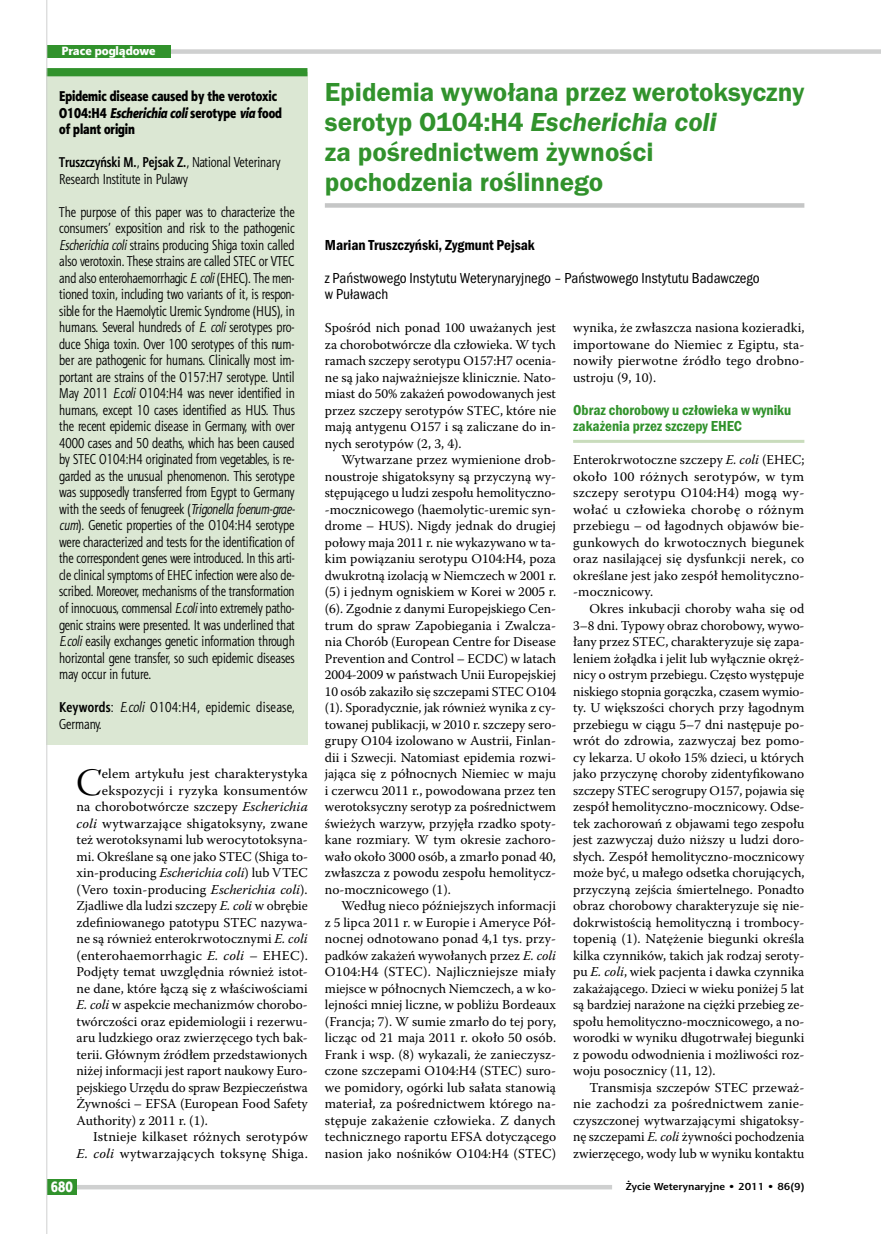
<style>
.page{position:relative;width:881px;height:1234px;background:#fff}
.page>*{position:absolute;margin:0;border:0;box-sizing:border-box;transform-origin:0 0}
.t1{font:38.55px "Warnock Pro Disp";color:#000}
.t2{font:600 27px/30px "Franklin Gothic Itc TEE Dm";letter-spacing:-.005em;color:#31922c}
.t3{font:15px/16.5px "Franklin Got Itc TOT Boo Con";color:#000}
.t4{font:15px/16.5px "Franklin Got Itc TOT Dem Con";color:#31922c}
.t5{font:15px "Franklin Got Itc TOT Dem Con";color:#000}
.t6{font:15px "Aerton Cnd EFN Black";color:#fff}
.t7{font:14.25px/16.5px "Aerton Cnd EFN";color:#000}
.t8{font:14.25px/16.5px "Aerton Cnd EFN Black";color:#000}
.t9{font:14.25px/16.5px "Aerton Cnd EFN";letter-spacing:.02em;color:#000}
.t10{font:13.5px/16.5px "Warnock Pro";color:#000;text-align:justify}
.t11{font:12px "Aerton EFN Black";color:#fff}
.t12{font:700 10.2px "Aerton EFN";color:#000;scale:1.11 1}
.s1{font-style:italic}
.s2{font-weight:700}
</style>
<div class="page">
<hr style="left:573px;top:440px;width:231px;height:3px;background:#c9dcbc">
<div style="left:325px;top:203px;width:479px;height:5px;background:#c5c6c6"></div>
<div style="left:46px;top:72px;width:261px;height:673px;background:#dbe7d3"></div>
<div style="left:46px;top:68px;width:261px;height:8px;background:#31922c"></div>
<div style="left:47px;top:49px;width:833px;height:5px;background:#cfd0d0"></div>
<div style="left:47px;top:45px;width:123px;height:13px;background:#31922c"></div>
<div style="left:47px;top:1184px;width:565px;height:5px;background:#cfd0d0"></div>
<div style="left:47px;top:1178px;width:30px;height:15px;background:#31922c"></div>
<hr style="left:46px;top:0;width:1px;height:1233px;background:#cfd0d0">
<p class="t11" style="left:61px;top:43px;width:96px">Prace poglądowe</p>
<p class="t8" style="left:59px;top:88px;width:224px">Epidemic disease caused by the verotoxic<br>O104:H4 <span class="s1">Escherichia coli</span> serotype <span class="s1">via</span> food of plant origin</p>
<p class="t7" style="left:59px;top:154px;width:223px"><span class="s2">Truszczyński M.</span>, <span class="s2">Pejsak Z.</span>, National Veterinary<br>Research Institute in Pulawy</p>
<p class="t7" style="left:59px;top:203px;width:237px;text-align:justify">The purpose of this paper was to characterize the consumers’ exposition and risk to the pathogenic <span class="s1">Escherichia coli</span> strains producing Shiga toxin called also verotoxin. These strains are called STEC or VTEC and also enterohaemorrhagic <span class="s1">E. coli</span> (EHEC). The men&shy;tioned toxin, including two variants of it, is respon&shy;sible for the Haemolytic Uremic Syndrome (HUS), in humans. Several hundreds of <span class="s1">E. coli</span> serotypes pro&shy;duce Shiga toxin. Over 100 serotypes of this num&shy;ber are pathogenic for humans. Clinically most im&shy;portant are strains of the O157:H7 serotype. Until May 2011 <span class="s1">E.coli</span> O104:H4 was never identified in humans, except 10 cases identified as HUS. Thus the recent epidemic disease in Germany, with over 4000 cases and 50 deaths, which has been caused by STEC O104:H4 originated from vegetables, is re&shy;garded as the unusual phenomenon. This serotype was supposedly transferred from Egypt to Germany with the seeds of fenugreek (<span class="s1">Trigonella foenum-grae&shy;cum</span>). Genetic properties of the O104:H4 serotype were characterized and tests for the identification of the correspondent genes were introduced. In this arti&shy;cle clinical symptoms of EHEC infection were also de&shy;scribed. Moreover, mechanisms of the transformation of innocuous, commensal <span class="s1">E.coli</span> into extremely patho&shy;genic strains were presented. It was underlined that <span class="s1">E.coli</span> easily exchanges genetic information through horizontal gene transfer, so such epidemic diseases may occur in future.</p>
<p class="t9" style="left:59px;top:698px;width:237px"><span class="s2">Keywords</span>: <span class="s1">E.coli</span> O104:H4, epidemic disease,<br>Germany.</p>
<h1 class="t1" style="left:77px;top:761px;width:27px">C</h1>
<p class="t10" style="left:102px;top:765px;width:207px">elem artykułu jest charakterystyka</p>
<p class="t10" style="left:102px;top:781px;width:207px">ekspozycji i ryzyka konsumentów</p>
<p class="t10" style="left:77px;top:798px;width:233px">na chorobotwórcze szczepy <span class="s1">Escherichia</span></p>
<p class="t10" style="left:77px;top:814px;width:232px"><span class="s1">coli</span> wytwarzające shigatoksyny, zwane</p>
<p class="t10" style="left:77px;top:831px;width:233px">też werotoksynami lub werocytotoksyna-</p>
<p class="t10" style="left:77px;top:847px;width:233px">mi. Określane są one jako STEC (Shiga to-</p>
<p class="t10" style="left:77px;top:864px;width:232px">xin-producing <span class="s1">Escherichia coli</span>) lub VTEC</p>
<p class="t10" style="left:77px;top:880px;width:232px">(Vero toxin-producing <span class="s1">Escherichia coli</span>).</p>
<p class="t10" style="left:77px;top:897px;width:232px">Zjadliwe dla ludzi szczepy <span class="s1">E. coli</span> w obrębie</p>
<p class="t10" style="left:77px;top:913px;width:233px">zdefiniowanego patotypu STEC nazywa-</p>
<p class="t10" style="left:77px;top:930px;width:232px">ne są również enterokrwotocznymi <span class="s1">E. coli</span></p>
<p class="t10" style="left:77px;top:946px;width:233px">(enterohaemorrhagic <span class="s1">E. coli</span> – EHEC).</p>
<p class="t10" style="left:77px;top:963px;width:233px">Podjęty temat uwzględnia również istot-</p>
<p class="t10" style="left:77px;top:979px;width:233px">ne dane, które łączą się z właściwościami</p>
<p class="t10" style="left:77px;top:996px;width:232px"><span class="s1">E. coli</span> w aspekcie mechanizmów chorobo-</p>
<p class="t10" style="left:77px;top:1012px;width:233px">twórczości oraz epidemiologii i rezerwu-</p>
<p class="t10" style="left:77px;top:1029px;width:233px">aru ludzkiego oraz zwierzęcego tych bak-</p>
<p class="t10" style="left:77px;top:1045px;width:232px">terii. Głównym źródłem przedstawionych</p>
<p class="t10" style="left:77px;top:1062px;width:233px">niżej informacji jest raport naukowy Euro-</p>
<p class="t10" style="left:77px;top:1078px;width:233px">pejskiego Urzędu do spraw Bezpieczeństwa</p>
<p class="t10" style="left:77px;top:1095px;width:233px">Żywności – EFSA (European Food Safety</p>
<p class="t10" style="left:77px;top:1111px;width:133px">Authority) z 2011 r. (1).</p>
<p class="t10" style="left:93px;top:1128px;width:216px">Istnieje kilkaset różnych serotypów</p>
<p class="t10" style="left:77px;top:1144px;width:233px"><span class="s1">E. coli</span> wytwarzających toksynę Shiga.</p>
<h2 class="t2" style="left:325px;top:77px;width:481px">Epidemia wywołana przez werotoksyczny serotyp O104:H4 <span class="s1">Escherichia coli<br></span>za pośrednictwem żywności pochodzenia roślinnego</h2>
<p class="t5" style="left:325px;top:236px;width:211px">Marian Truszczyński, Zygmunt Pejsak</p>
<p class="t3" style="left:325px;top:269px;width:436px">z Państwowego Instytutu Weterynaryjnego – Państwowego Instytutu Badawczego w Puławach</p>
<p class="t10" style="left:325px;top:319px;width:233px">Spośród nich ponad 100 uważanych jest za chorobotwórcze dla człowieka. W tych ramach szczepy serotypu O157:H7 ocenia&shy;ne są jako najważniejsze klinicznie. Nato&shy;miast do 50% zakażeń powodowanych jest przez szczepy serotypów STEC, które nie mają antygenu O157 i są zaliczane do in&shy;nych serotypów (2, 3, 4).</p>
<p class="t10" style="left:325px;top:451px;width:233px;text-indent:16px">Wytwarzane przez wymienione drob&shy;noustroje shigatoksyny są przyczyną wy&shy;stępującego u ludzi zespołu hemolityczno--mocznicowego (haemolytic-uremic syn&shy;drome – HUS). Nigdy jednak do drugiej połowy maja 2011 r. nie wykazywano w ta&shy;kim powiązaniu serotypu O104:H4, poza dwukrotną izolacją w Niemczech w 2001 r. (5) i jednym ogniskiem w Korei w 2005 r. (6). Zgodnie z danymi Europejskiego Cen&shy;trum do spraw Zapobiegania i Zwalcza&shy;nia Chorób (European Centre for Disease Prevention and Control – ECDC) w latach 2004-2009 w państwach Unii Europejskiej 10 osób zakaziło się szczepami STEC O104 (1). Sporadycznie, jak również wynika z cy&shy;towanej publikacji, w 2010 r. szczepy sero&shy;grupy O104 izolowano w Austrii, Finlan&shy;dii i Szwecji. Natomiast epidemia rozwi&shy;jająca się z północnych Niemiec w maju i czerwcu 2011 r., powodowana przez ten werotoksyczny serotyp za pośrednictwem świeżych warzyw, przyjęła rzadko spoty&shy;kane rozmiary. W tym okresie zachoro&shy;wało około 3000 osób, a zmarło ponad 40, zwłaszcza z powodu zespołu hemolitycz&shy;no-mocznicowego (1).</p>
<p class="t10" style="left:325px;top:897px;width:233px;text-indent:16px">Według nieco późniejszych informacji z 5 lipca 2011 r. w Europie i Ameryce Pół&shy;nocnej odnotowano ponad 4,1 tys. przy&shy;padków zakażeń wywołanych przez <span class="s1">E. coli </span>O104:H4 (STEC). Najliczniejsze miały miejsce w północnych Niemczech, a w ko&shy;lejności mniej liczne, w pobliżu Bordeaux (Francja; 7). W sumie zmarło do tej pory, licząc od 21 maja 2011 r. około 50 osób.<br>Frank i wsp. (8) wykazali, że zanieczysz&shy;czone szczepami O104:H4 (STEC) suro&shy;we pomidory, ogórki lub sałata stanowią materiał, za pośrednictwem którego na&shy;stępuje zakażenie człowieka. Z danych technicznego raportu EFSA dotyczącego nasion jako nośników O104:H4 (STEC)</p>
<p class="t10" style="left:573px;top:319px;width:233px">wynika, że zwłaszcza nasiona kozieradki, importowane do Niemiec z Egiptu, sta&shy;nowiły pierwotne źródło tego drobno&shy;ustroju (9, 10).</p>
<p class="t4" style="left:573px;top:401px;width:220px">Obraz chorobowy u człowieka w wyniku zakażenia przez szczepy EHEC</p>
<p class="t10" style="left:573px;top:451px;width:233px">Enterokrwotoczne szczepy <span class="s1">E. coli</span> (EHEC; około 100 różnych serotypów, w tym szczepy serotypu O104:H4) mogą wy&shy;wołać u człowieka chorobę o różnym przebiegu – od łagodnych objawów bie&shy;gunkowych do krwotocznych biegunek oraz nasilającej się dysfunkcji nerek, co określane jest jako zespół hemolityczno--mocznicowy.</p>
<p class="t10" style="left:573px;top:600px;width:233px;text-indent:17px">Okres inkubacji choroby waha się od 3–8 dni. Typowy obraz chorobowy, wywo&shy;łany przez STEC, charakteryzuje się zapa&shy;leniem żołądka i jelit lub wyłącznie okręż&shy;nicy o ostrym przebiegu. Często występuje niskiego stopnia gorączka, czasem wymio&shy;ty. U większości chorych przy łagodnym przebiegu w ciągu 5–7 dni następuje po&shy;wrót do zdrowia, zazwyczaj bez pomo&shy;cy lekarza. U około 15% dzieci, u których jako przyczynę choroby zidentyfikowano szczepy STEC serogrupy O157, pojawia się zespół hemolityczno-mocznicowy. Odse&shy;tek zachorowań z objawami tego zespołu jest zazwyczaj dużo niższy u ludzi doro&shy;słych. Zespół hemolityczno-mocznicowy może być, u małego odsetka chorujących, przyczyną zejścia śmiertelnego. Ponadto obraz chorobowy charakteryzuje się nie&shy;dokrwistością hemolityczną i trombocy&shy;topenią (1). Natężenie biegunki określa kilka czynników, takich jak rodzaj seroty&shy;pu <span class="s1">E. coli</span>, wiek pacjenta i dawka czynnika zakażającego. Dzieci w wieku poniżej 5 lat są bardziej narażone na ciężki przebieg ze&shy;społu hemolityczno-mocznicowego, a no&shy;worodki w wyniku długotrwałej biegunki z powodu odwodnienia i możliwości roz&shy;woju posocznicy (11, 12).</p>
<p class="t10" style="left:573px;top:1078px;width:233px;text-indent:16px">Transmisja szczepów STEC przeważ&shy;nie zachodzi za pośrednictwem zanie&shy;czyszczonej wytwarzającymi shigatoksy&shy;nę szczepami <span class="s1">E. coli</span> żywności pochodzenia zwierzęcego, wody lub w wyniku kontaktu</p>
<p class="t6" style="left:51px;top:1177px;width:23px">680</p>
<p class="t12" style="left:625px;top:1180px;width:162px">Życie Weterynaryjne • 2011 • 86(9)</p>
</div>
